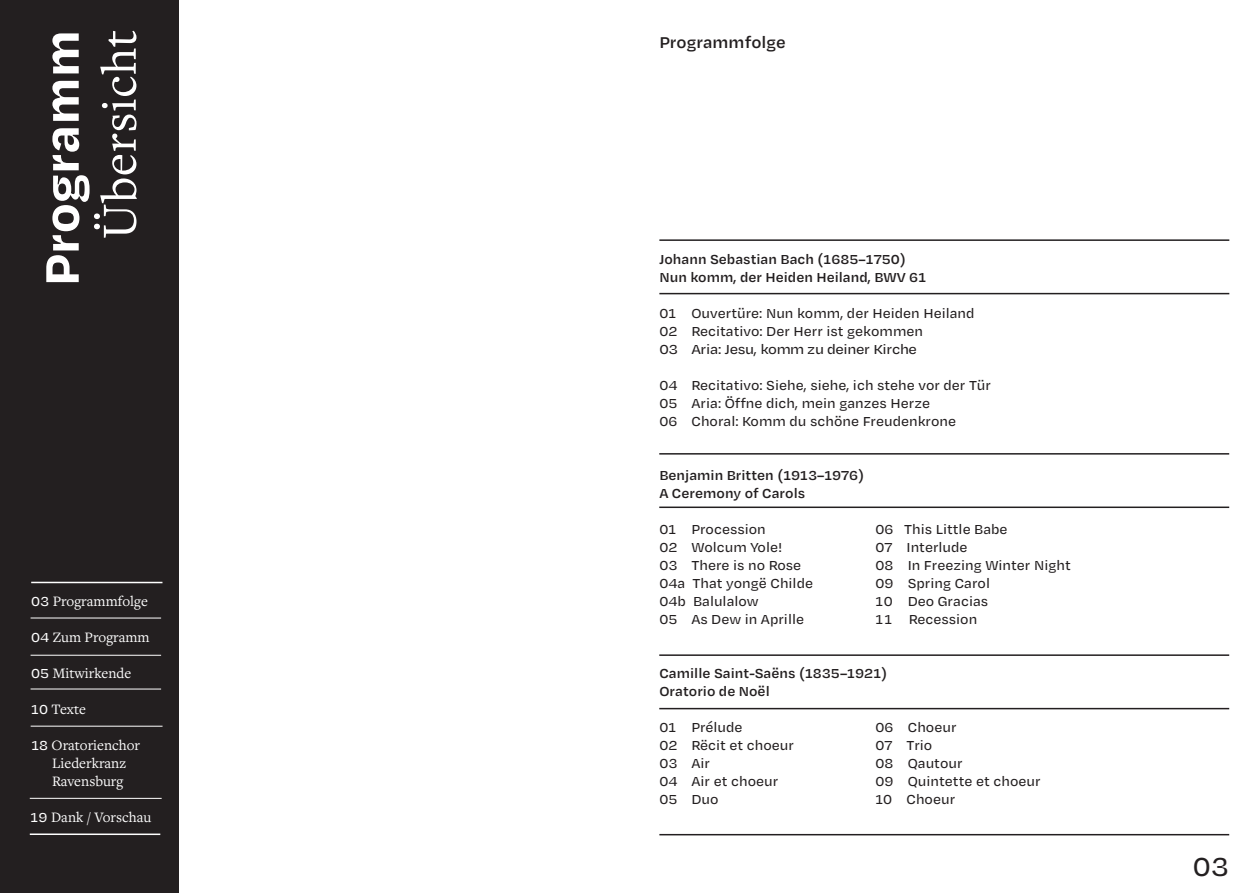
<style>
.page{position:relative;width:1259px;height:893px;background:#fff}
.page>*{position:absolute;margin:0;border:0;box-sizing:border-box;transform-origin:0 0}
.t1{font:700 54px "Degular Text";color:#fff}
.t2{font:51px "Freight Text Pro";letter-spacing:.01em;color:#fff}
.t3{font:500 30px "Degular Text";color:#231f20}
.t4{font:600 18px "Degular Text";color:#231f20}
.t5{font:500 15px/18px "Degular Text";color:#231f20}
.t6{font:600 15px/18px "Degular Text";color:#231f20}
.t7{font:15px/18px "Freight Text Pro";color:#fff;text-align:center}
.s1{font-family:"Degular Text";font-weight:500}
</style>
<div class="page">
<div style="left:0;top:0;width:179px;height:893px;background:#231f20"></div>
<hr style="left:31px;top:582px;width:131px;height:1px;background:#fff">
<hr style="left:30px;top:798px;width:132px;height:1px;background:#fff">
<hr style="left:30px;top:833px;width:130px;height:2px;background:#fff">
<hr style="left:31px;top:689px;width:130px;height:1px;background:#fff">
<hr style="left:31px;top:618px;width:130px;height:1px;background:#fff">
<hr style="left:31px;top:655px;width:130px;height:1px;background:#fff">
<hr style="left:659px;top:293px;width:570px;height:1px;background:#231f20">
<hr style="left:659px;top:239px;width:570px;height:2px;background:#231f20">
<hr style="left:659px;top:834px;width:570px;height:1px;background:#231f20">
<hr style="left:31px;top:726px;width:131px;height:1px;background:#fff">
<hr style="left:659px;top:507px;width:570px;height:1px;background:#231f20">
<hr style="left:659px;top:453px;width:570px;height:2px;background:#231f20">
<hr style="left:659px;top:708px;width:570px;height:1px;background:#231f20">
<hr style="left:659px;top:654px;width:570px;height:2px;background:#231f20">
<h1 class="t1" style="left:25px;top:286px;width:258px;rotate:-90deg">Programm</h1>
<h2 class="t2" style="left:86px;top:239px;width:211px;rotate:-90deg">Übersicht</h2>
<p class="t7" style="left:31px;top:591px;width:118px"><span class="s1">03</span> Programmfolge</p>
<p class="t7" style="left:31px;top:627px;width:120px"><span class="s1">04</span> Zum Programm</p>
<p class="t7" style="left:31px;top:663px;width:102px"><span class="s1">05</span> Mitwirkende</p>
<p class="t7" style="left:31px;top:699px;width:56px"><span class="s1">10</span> Texte</p>
<p class="t7" style="left:32px;top:735px;width:110px"><span class="s1">18</span> Oratorienchor<br>Liederkranz<br>Ravensburg</p>
<p class="t7" style="left:31px;top:807px;width:122px"><span class="s1">19</span> Dank / Vorschau</p>
<p class="t4" style="left:659px;top:30px;width:128px">Programmfolge</p>
<p class="t6" style="left:659px;top:249px;width:268px">Johann Sebastian Bach (1685–1750)<br>Nun komm, der Heiden Heiland, BWV 61</p>
<p class="t5" style="left:659px;top:303px;width:317px">01 Ouvertüre: Nun komm, der Heiden Heiland<br>02 Recitativo: Der Herr ist gekommen<br>03 Aria: Jesu, komm zu deiner Kirche</p>
<p class="t5" style="left:659px;top:375px;width:333px">04 Recitativo: Siehe, siehe, ich stehe vor der Tür<br>05 Aria: Öffne dich, mein ganzes Herze<br>06 Choral: Komm du schöne Freudenkrone</p>
<p class="t6" style="left:659px;top:465px;width:206px">Benjamin Britten (1913–1976)<br>A Ceremony of Carols</p>
<p class="t5" style="left:659px;top:519px;width:108px">01 Procession</p>
<p class="t5" style="left:875px;top:519px;width:134px">06 This Little Babe</p>
<p class="t5" style="left:659px;top:537px;width:124px">02 Wolcum Yole!</p>
<p class="t5" style="left:875px;top:537px;width:94px">07 Interlude</p>
<p class="t5" style="left:659px;top:555px;width:143px">03 There is no Rose</p>
<p class="t5" style="left:875px;top:555px;width:197px">08 In Freezing Winter Night</p>
<p class="t5" style="left:659px;top:573px;width:155px">04a That yongë Childe</p>
<p class="t5" style="left:875px;top:573px;width:116px">09 Spring Carol</p>
<p class="t5" style="left:659px;top:591px;width:101px">04b Balulalow</p>
<p class="t5" style="left:875px;top:591px;width:114px">10 Deo Gracias</p>
<p class="t5" style="left:659px;top:609px;width:146px">05 As Dew in Aprille</p>
<p class="t5" style="left:875px;top:609px;width:103px">11 Recession</p>
<p class="t6" style="left:659px;top:663px;width:229px">Camille Saint-Saëns (1835–1921)<br>Oratorio de Noël</p>
<p class="t5" style="left:659px;top:717px;width:85px">01 Prélude</p>
<p class="t5" style="left:875px;top:717px;width:83px">06 Choeur</p>
<p class="t5" style="left:659px;top:735px;width:136px">02 Rëcit et choeur</p>
<p class="t5" style="left:875px;top:735px;width:58px">07 Trio</p>
<p class="t5" style="left:659px;top:753px;width:52px">03 Air</p>
<p class="t5" style="left:875px;top:753px;width:89px">08 Qautour</p>
<p class="t5" style="left:659px;top:771px;width:120px">04 Air et choeur</p>
<p class="t5" style="left:875px;top:771px;width:167px">09 Quintette et choeur</p>
<p class="t5" style="left:659px;top:789px;width:61px">05 Duo</p>
<p class="t5" style="left:875px;top:789px;width:81px">10 Choeur</p>
<h3 class="t3" style="left:1192px;top:847px;width:38px">03</h3>
</div>
